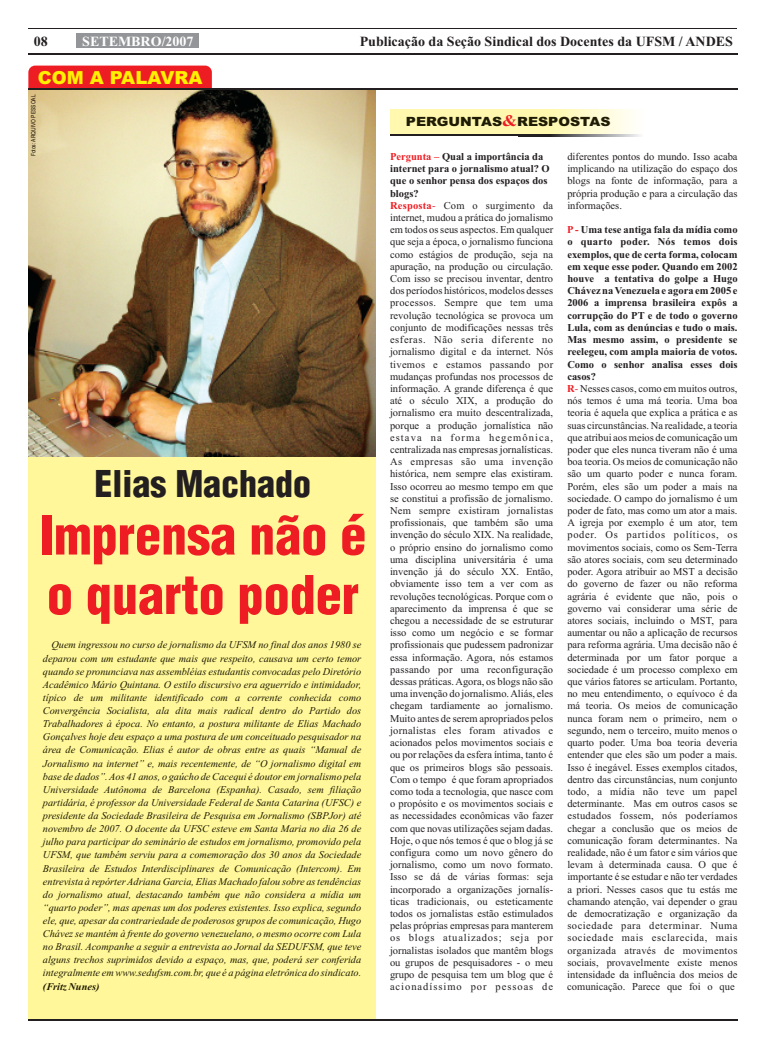
<style>
.page{position:relative;width:766px;height:1049px;background:#fff}
.page>*{position:absolute;margin:0;border:0;box-sizing:border-box;transform-origin:0 0}
.t1{font:52px/59.5px "Switzerland Cond Black Plain";color:#ee1d23}
.t2{font:35.9px "Switzerland Cond Black Plain";color:#231f20}
.t3{font:900 18px "Arial";color:#fff101}
.t4{font:700 14px "Times New Roman";color:#231f20}
.t5{font:700 14px "Times New Roman";color:#fff}
.t6{font:900 12.7px "Arial";color:#1f1c06;scale:1.1 1}
.t7{font:10.5px/12.2px "Times New Roman";color:#231f20;text-align:justify}
.t8{font:700 10.5px/12.2px "Times New Roman";color:#231f20}
.t9{font:700 10.5px "Times New Roman";letter-spacing:.02em;color:#ee1d23}
.t10{font:italic 10.3px/13.1px "Times New Roman";color:#1e1b01;text-align:justify}
.t11{font:italic 700 10.3px "Times New Roman";color:#1e1b01}
.t12{font:6px "Arial Narrow";color:#180e01}
.s1{font-family:"Times New Roman";font-weight:700;font-size:16.3px;color:#ee1d23}
.s2{color:#ee1d23}
.s3{font-weight:400}
.s4{font-weight:700;color:#ee1d23}
.s5{font-weight:700}
</style>
<div class="page">
<div style="left:28px;top:440px;width:348px;height:579px;background:#fff79a"></div>
<img style="left:29px;top:90px;width:346px;height:366px">
<div style="left:28px;top:66px;width:184px;height:22px;background:#ee1d23"></div>
<hr style="left:28px;top:1019px;width:709px;height:2px;background:#231f20">
<hr style="left:28px;top:28px;width:709px;height:1px;background:#231f20">
<hr style="left:28px;top:53px;width:709px;height:2px;background:#231f20">
<div style="left:76px;top:34px;width:123px;height:14px;background:#939598"></div>
<hr style="left:28px;top:88px;width:709px;height:2px;background:#231f20">
<div style="left:390px;top:109px;width:285px;height:26px;background:#fff8ae"></div>
<hr style="left:390px;top:135px;width:187px;height:1px;background:#231f20">
<div style="left:519px;top:109px;width:156px;height:26px;background:linear-gradient(to right,#fff7a0,#fff)"></div>
<svg style="left:553px;top:135px;width:87px;height:1px"></svg>
<h3 class="t4" style="left:34px;top:36px;width:15px">08</h3>
<h3 class="t5" style="left:82px;top:36px;width:113px">SETEMBRO/2007</h3>
<h3 class="t4" style="left:359px;top:36px;width:374px">Publicação da Seção Sindical dos Docentes da UFSM / ANDES</h3>
<h3 class="t3" style="left:38px;top:71px;width:166px">COM A PALAVRA</h3>
<p class="t12" style="left:31px;top:156px;width:63px;rotate:-90deg">Fotos: ARQUIVO PESSOAL</p>
<h2 class="t2" style="left:94px;top:469px;width:218px">Elias Machado</h2>
<h1 class="t1" style="left:40px;top:510px;width:328px">Imprensa não é o quarto poder</h1>
<p class="t10" style="left:43px;top:639px;width:320px;text-indent:8px">Quem ingressou no curso de jornalismo da UFSM no final dos anos 1980 se deparou com um estudante que mais que respeito, causava um certo temor quando se pronunciava nas assembléias estudantis convocadas pelo Diretório Acadêmico Mário Quintana. O estilo discursivo era aguerrido e intimidador, típico de um militante identificado com a corrente conhecida como Convergência Socialista, ala dita mais radical dentro do Partido dos Trabalhadores à época. No entanto, a postura militante de Elias Machado Gonçalves hoje deu espaço a uma postura de um conceituado pesquisador na área de Comunicação. Elias é autor de obras entre as quais “Manual de Jornalismo na internet” e, mais recentemente, de “O jornalismo digital em base de dados”. Aos 41 anos, o gaúcho de Cacequi é doutor em jornalismo pela Universidade Autônoma de Barcelona (Espanha). Casado, sem filiação partidária, é professor da Universidade Federal de Santa Catarina (UFSC) e presidente da Sociedade Brasileira de Pesquisa em Jornalismo (SBPJor) até novembro de 2007. O docente da UFSC esteve em Santa Maria no dia 26 de julho para participar do seminário de estudos em jornalismo, promovido pela UFSM, que também serviu para a comemoração dos 30 anos da Sociedade Brasileira de Estudos Interdisciplinares de Comunicação (Intercom). Em entrevista à repórter Adriana Garcia, Elias Machado falou sobre as tendências do jornalismo atual, destacando também que não considera a mídia um “quarto poder”, mas apenas um dos poderes existentes. Isso explica, segundo ele, que, apesar da contrariedade de poderosos grupos de comunicação, Hugo Chávez se mantém à frente do governo venezuelano, o mesmo ocorre com Lula no Brasil. Acompanhe a seguir a entrevista ao Jornal da SEDUFSM, que teve alguns trechos suprimidos devido a espaço, mas, que, poderá ser conferida integralmente em www.sedufsm.com.br, que é a página eletrônica do sindicato.</p>
<p class="t11" style="left:43px;top:982px;width:58px">(Fritz Nunes)</p>
<p class="t6" style="left:406px;top:117px;width:187px">PERGUNTAS<span class="s1">&amp;</span>RESPOSTAS</p>
<p class="t8" style="left:390px;top:151px;width:155px"><span class="s2">Pergunta –</span> Qual a importância da</p>
<p class="t9" style="left:390px;top:202px;width:47px">Resposta<span class="s3">-</span></p>
<p class="t8" style="left:390px;top:164px;width:161px">internet para o jornalismo atual? O que o senhor pensa dos espaços dos blogs?</p>
<p class="t7" style="left:390px;top:200px;width:165px;text-indent:54px">Com o surgimento da internet, mudou a prática do jornalismo em todos os seus aspectos. Em qualquer que seja a época, o jornalismo funciona como estágios de produção, seja na apuração, na produção ou circulação.<br>Com isso se precisou inventar, dentro dos períodos históricos, modelos desses processos. Sempre que tem uma revolução tecnológica se provoca um conjunto de modificações nessas três esferas. Não seria diferente no jornalismo digital e da internet. Nós tivemos e estamos passando por mudanças profundas nos processos de informação. A grande diferença é que até o século XIX, a produção do jornalismo era muito descentralizada, porque a produção jornalística não estava na forma hegemônica, centralizada nas empresas jornalísticas.<br>As empresas são uma invenção histórica, nem sempre elas existiram.<br>Isso ocorreu ao mesmo tempo em que se constitui a profissão de jornalismo.<br>Nem sempre existiram jornalistas profissionais, que também são uma invenção do século XIX. Na realidade, o próprio ensino do jornalismo como uma disciplina universitária é uma invenção já do século XX. Então, obviamente isso tem a ver com as revoluções tecnológicas. Porque com o aparecimento da imprensa é que se chegou a necessidade de se estruturar isso como um negócio e se formar profissionais que pudessem padronizar essa informação. Agora, nós estamos passando por uma reconfiguração dessas práticas. Agora, os blogs não são uma invenção do jornalismo. Aliás, eles chegam tardiamente ao jornalismo.<br>Muito antes de serem apropriados pelos jornalistas eles foram ativados e acionados pelos movimentos sociais e ou por relações da esfera íntima, tanto é que os primeiros blogs são pessoais.<br>Com o tempo é que foram apropriados como toda a tecnologia, que nasce com o propósito e os movimentos sociais e as necessidades econômicas vão fazer com que novas utilizações sejam dadas.<br>Hoje, o que nós temos é que o blog já se configura como um novo gênero do jornalismo, como um novo formato.<br>Isso se dá de várias formas: seja incorporado a organizações jornalís&shy;ticas tradicionais, ou esteticamente todos os jornalistas estão estimulados pelas próprias empresas para manterem os blogs atualizados; seja por jornalistas isolados que mantêm blogs ou grupos de pesquisadores - o meu grupo de pesquisa tem um blog que é acionadíssimo por pessoas de</p>
<p class="t7" style="left:567px;top:151px;width:172px">diferentes pontos do mundo. Isso acaba implicando na utilização do espaço dos blogs na fonte de informação, para a própria produção e para a circulação das informações.</p>
<p class="t7" style="left:567px;top:225px;width:172px;text-align:left"><span class="s4">P-</span> <span class="s5">Uma tese antiga fala da mídia como o quarto poder. Nós temos dois exemplos, que de certa forma, colocam em xeque esse poder. Quando em 2002 houve a tentativa do golpe a Hugo Chávez na Venezuela e agora em 2005 e 2006 a imprensa brasileira expôs a corrupção do PT e de todo o governo Lula, com as denúncias e tudo o mais.<br>Mas mesmo assim, o presidente se reelegeu, com ampla maioria de votos.<br>Como o senhor analisa esses dois casos?<br></span><span class="s4">R</span><span class="s2">-</span> Nesses casos, como em muitos outros, nós temos é uma má teoria. Uma boa teoria é aquela que explica a prática e as suas circunstâncias. Na realidade, a teoria que atribui aos meios de comunicação um poder que eles nunca tiveram não é uma boa teoria. Os meios de comunicação não são um quarto poder e nunca foram.<br>Porém, eles são um poder a mais na sociedade. O campo do jornalismo é um poder de fato, mas como um ator a mais.<br>A igreja por exemplo é um ator, tem poder. Os partidos políticos, os movimentos sociais, como os Sem-Terra são atores sociais, com seu determinado poder. Agora atribuir ao MST a decisão do governo de fazer ou não reforma agrária é evidente que não, pois o governo vai considerar uma série de atores sociais, incluindo o MST, para aumentar ou não a aplicação de recursos para reforma agrária. Uma decisão não é determinada por um fator porque a sociedade é um processo complexo em que vários fatores se articulam. Portanto, no meu entendimento, o equívoco é da má teoria. Os meios de comunicação nunca foram nem o primeiro, nem o segundo, nem o terceiro, muito menos o quarto poder. Uma boa teoria deveria entender que eles são um poder a mais.<br>Isso é inegável. Esses exemplos citados, dentro das circunstâncias, num conjunto todo, a mídia não teve um papel determinante. Mas em outros casos se estudados fossem, nós poderíamos chegar a conclusão que os meios de comunicação foram determinantes. Na realidade, não é um fator e sim vários que levam à determinada causa. O que é importante é se estudar e não ter verdades a priori. Nesses casos que tu estás me chamando atenção, vai depender o grau de democratização e organização da sociedade para determinar. Numa sociedade mais esclarecida, mais organizada através de movimentos sociais, provavelmente existe menos intensidade da influência dos meios de comunicação. Parece que foi o que</p>
</div>
